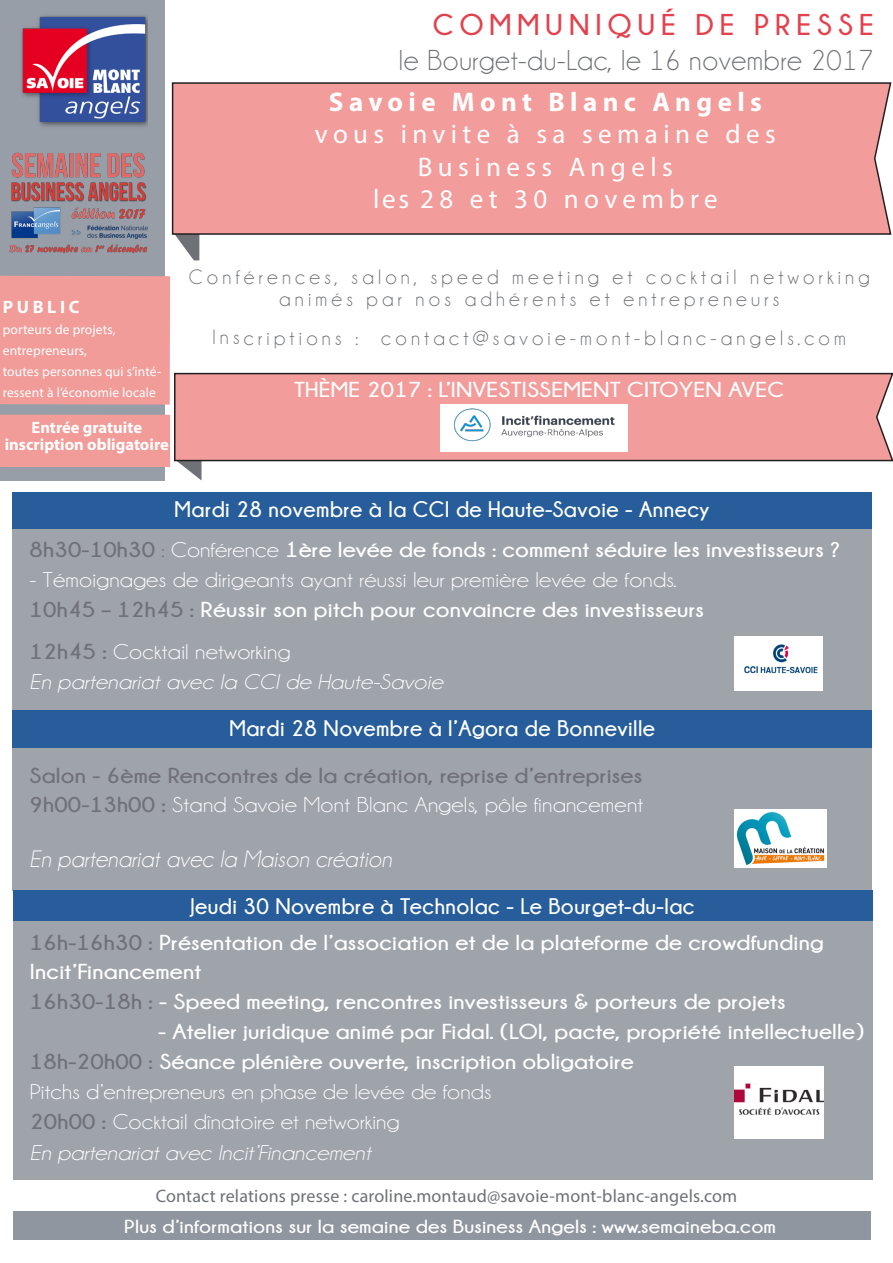
<style>
.page{position:relative;width:893px;height:1263px;background:#fff}
.page>*{position:absolute;margin:0;border:0;box-sizing:border-box;transform-origin:0 0}
.t1{font:700 30px "Champagne&Limousines";letter-spacing:.2em;color:#e3424d}
.t2{font:29.1px "Champagne&Limousines";letter-spacing:.025em;color:#6f7177}
.t3{font:27px/32.4px "Myriad Pro";letter-spacing:.2em;color:#fff;text-align:center}
.t4{font:italic 24px "Champagne&Limousines";letter-spacing:.01em;color:#fff}
.t5{font:700 22.5px "Champagne&Limousines";letter-spacing:.02em;color:#fff}
.t6{font:700 21.6px/30.3px "Champagne&Limousines";letter-spacing:.01em;color:#fff;scale:1.11 1}
.t7{font:21.6px/30px "Champagne&Limousines";letter-spacing:.01em;color:#fff;scale:1.11 1}
.t8{font:700 21.6px/28.8px "Champagne&Limousines";letter-spacing:.01em;color:#6f7177;scale:1.11 1}
.t9{font:italic 21.6px/30px "Champagne&Limousines";letter-spacing:.01em;color:#fff;scale:1.11 1}
.t10{font:21px "Champagne&Limousines";letter-spacing:.2em;color:#6f7177}
.t11{font:700 18.9px "Champagne&Limousines";letter-spacing:.01em;color:#fff;scale:1.11 1}
.t12{font:18px "Myriad Pro";letter-spacing:.01em;color:#6e7175}
.t13{font:700 18px "Myriad Pro";letter-spacing:.195em;color:#fff}
.t14{font:700 16.5px/16.5px "Myriad Pro";color:#fff;text-align:center}
.t15{font:13.5px/21px "Myriad Pro";letter-spacing:.005em;color:#fff}
.s1{font-weight:700}
.s2{color:#6f7177}
.s3{font-weight:400;color:#6f7177}
.s4{font-weight:400}
.s5{font-weight:700;color:#6f7177}
.s6{font-weight:700;font-style:normal;color:#6f7177}
.s7{font-style:normal}
.s8{font-weight:400;color:#fff}
.s9{font-weight:400;font-style:italic}
</style>
<div class="page">
<svg style="left:178px;top:462px;width:24px;height:18px"></svg>
<svg style="left:174px;top:372px;width:719px;height:90px;background:#e99998"></svg>
<div style="left:0;top:0;width:164px;height:480px;background:#979ea8"></div>
<svg style="left:175px;top:235px;width:24px;height:25px"></svg>
<div style="left:171px;top:82px;width:721px;height:153px;background:#f29c9b"></div>
<img style="left:22px;top:16px;width:126px;height:111px">
<div style="left:0;top:415px;width:170px;height:52px;background:#f19c99"></div>
<div style="left:0;top:276px;width:170px;height:129px;background:#f19c99"></div>
<img style="left:440px;top:397px;width:187px;height:55px">
<img style="left:9px;top:152px;width:139px;height:101px">
<div style="left:13px;top:748px;width:859px;height:142px;background:#9fa3aa"></div>
<div style="left:13px;top:521px;width:859px;height:189px;background:#9fa3aa"></div>
<div style="left:12px;top:710px;width:860px;height:38px;background:#265d9a"></div>
<div style="left:12px;top:492px;width:860px;height:37px;background:#265d9a"></div>
<div style="left:13px;top:913px;width:859px;height:267px;background:#9fa3aa"></div>
<div style="left:13px;top:890px;width:859px;height:31px;background:#265d9a"></div>
<img style="left:734px;top:810px;width:92px;height:57px">
<img style="left:734px;top:637px;width:88px;height:53px">
<img style="left:734px;top:1066px;width:90px;height:72px">
<div style="left:13px;top:1211px;width:857px;height:28px;background:#90969f"></div>
<p class="t1" style="left:433px;top:8px;width:442px">COMMUNIQUÉ DE PRESSE</p>
<p class="t2" style="left:399px;top:46px;width:476px">le Bourget-du-Lac, le 16 novembre 2017</p>
<p class="t3" style="left:315px;top:85px;width:462px"><span class="s1">Savoie Mont Blanc Angels </span>vous invite à sa semaine des<br>Business Angels<br>les 28 et 30 novembre</p>
<p class="t13" style="left:3px;top:295px;width:78px">PUBLIC</p>
<p class="t15" style="left:3px;top:318px;width:160px">porteurs de projets, entrepreneurs,<br>toutes personnes qui s’inté&shy;ressent à l’économie locale</p>
<p class="t14" style="left:5px;top:419px;width:166px">Entrée gratuite inscription obligatoire</p>
<p class="t10" style="left:189px;top:266px;width:682px">Conférences, salon, speed meeting et cocktail networking</p>
<p class="t10" style="left:279px;top:288px;width:502px">animés par nos adhérents et entrepreneurs</p>
<p class="t10" style="left:212px;top:327px;width:635px">Inscriptions : contact@savoie-mont-blanc-angels.com</p>
<p class="t6" style="left:294px;top:374px;width:443px">THÈME 2017 : L’INVESTISSEMENT CITOYEN AVEC</p>
<p class="t5" style="left:175px;top:497px;width:536px">Mardi 28 novembre à la CCI de Haute-Savoie - Annecy</p>
<p class="t6" style="left:30px;top:534px;width:732px"><span class="s2">8h30-10h30</span> <span class="s3">:</span> <span class="s4">Conférence</span> 1ère levée de fonds : comment séduire les investisseurs ?</p>
<p class="t7" style="left:30px;top:565px;width:609px">- Témoignages de dirigeants ayant réussi leur première levée de fonds.<br><span class="s5">10h45 – 12h45 :</span> <span class="s1">Réussir son pitch pour convaincre des investisseurs</span></p>
<p class="t9" style="left:30px;top:637px;width:374px"><span class="s6">12h45 :</span> <span class="s7">Cocktail networking<br></span>En partenariat avec la CCI de Haute-Savoie</p>
<p class="t5" style="left:230px;top:716px;width:427px">Mardi 28 Novembre à l’Agora de Bonneville</p>
<p class="t8" style="left:30px;top:761px;width:554px">Salon - 6ème Rencontres de la création, reprise d’entreprises<br>9h00-13h00 : <span class="s8">Stand Savoie Mont Blanc Angels, pôle financement</span></p>
<p class="t4" style="left:30px;top:846px;width:364px">En partenariat avec la Maison création</p>
<p class="t5" style="left:190px;top:893px;width:506px">Jeudi 30 Novembre à Technolac - Le Bourget-du-lac</p>
<p class="t6" style="left:30px;top:927px;width:716px;line-height:29.4px"><span class="s2">16h-16h30 :</span> Présentation de l’association et de la plateforme de crowdfunding<br>Incit’Financement<br><span class="s2">16h30-18h :</span> - Speed meeting, rencontres investisseurs &amp; porteurs de projets</p>
<p class="t6" style="left:30px;top:1016px;width:753px;text-indent:128px">- Atelier juridique animé par Fidal. (LOI, pacte, propriété intellectuelle)<br><span class="s2">18h-20h00 :</span> Séance plénière ouverte, inscription obligatoire<br><span class="s4">Pitchs d’entrepreneurs en phase de levée de fonds<br></span><span class="s2">20h00 :</span> <span class="s4">Cocktail dînatoire et networking<br></span><span class="s9">En partenariat avec Incit’Financement</span></p>
<p class="t12" style="left:156px;top:1185px;width:583px">Contact relations presse : caroline.montaud@savoie-mont-blanc-angels.com</p>
<p class="t11" style="left:124px;top:1216px;width:589px">Plus d’informations sur la semaine des Business Angels : www.semaineba.com</p>
</div>
